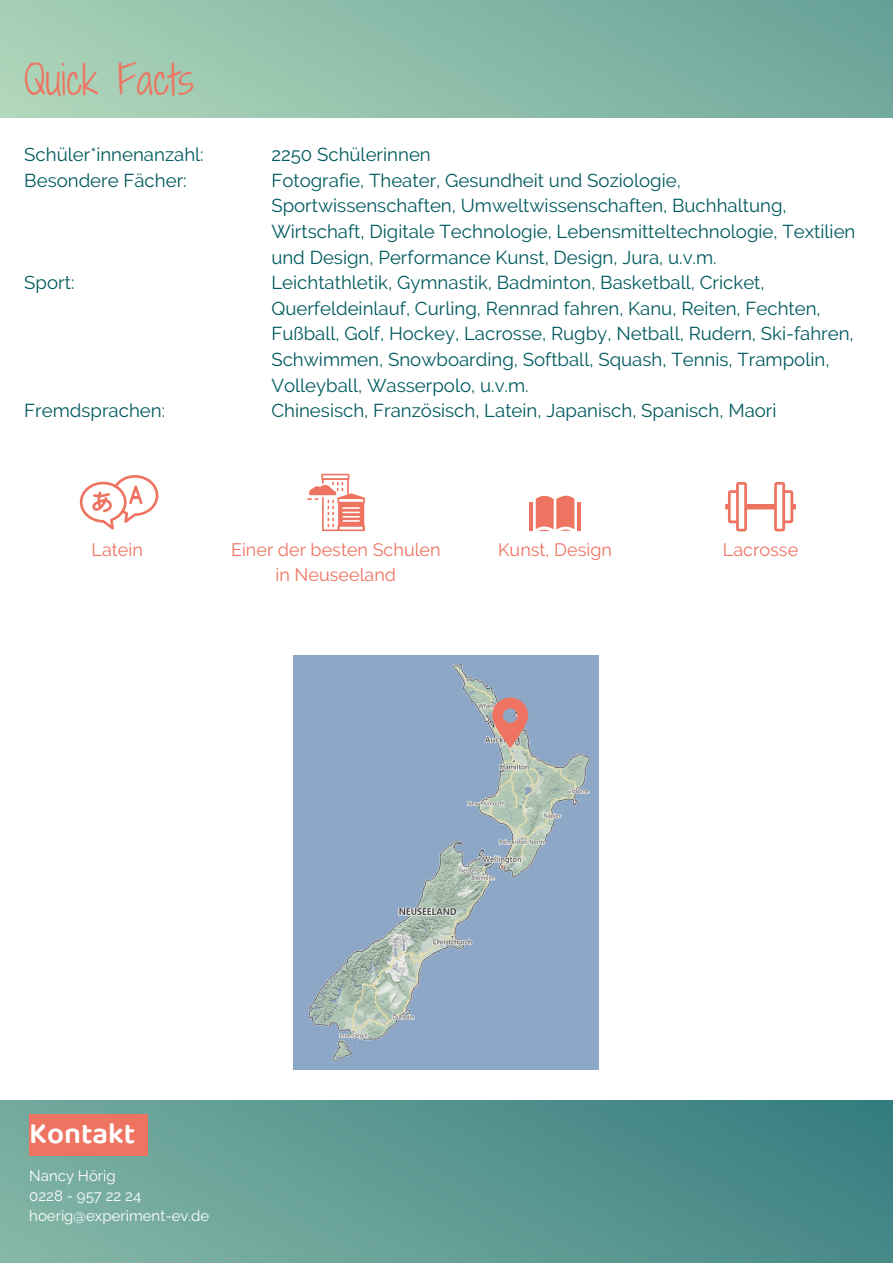
<style>
.page{position:relative;width:893px;height:1264px;background:#fff}
.page>*{position:absolute;margin:0;border:0;box-sizing:border-box;transform-origin:0 0}
.t1{font:39px "Shadows Into Light Two";color:#ee7461}
.t2{font:600 30px "Baloo Tamma 2";color:#fff}
.t3{font:18.6px/25.7px "Raleway";color:#005a5f}
.t4{font:18px "Raleway";color:#ee7461}
.t5{font:15px "Raleway";color:#fff}
</style>
<div class="page">
<img style="left:294px;top:656px;width:304px;height:413px">
<svg style="left:492px;top:697px;width:36px;height:51px;background:#cd8f87"></svg>
<hr style="left:529px;top:502px;width:4px;height:29px;background:#ee7461">
<svg style="left:535px;top:495px;width:39px;height:36px"></svg>
<hr style="left:577px;top:502px;width:3px;height:29px;background:#ee7461">
<svg style="left:725px;top:482px;width:70px;height:49px"></svg>
<svg style="left:307px;top:474px;width:58px;height:57px"></svg>
<div style="left:0;top:0;width:892px;height:118px;background:linear-gradient(to right,#acd3b8,#6ca59a)"></div>
<svg style="left:80px;top:475px;width:78px;height:55px"></svg>
<div style="left:0;top:1099px;width:892px;height:163px;background:linear-gradient(to right,#7fb1a2,#3c8284)"></div>
<div style="left:29px;top:1113px;width:119px;height:42px;background:#ee7461"></div>
<p class="t1" style="left:24px;top:51px;width:171px">Quick Facts</p>
<p class="t3" style="left:24px;top:142px;width:181px">Schüler*innenanzahl:</p>
<p class="t3" style="left:24px;top:167px;width:164px">Besondere Fächer:</p>
<p class="t3" style="left:24px;top:270px;width:52px">Sport:</p>
<p class="t3" style="left:24px;top:398px;width:142px">Fremdsprachen:</p>
<p class="t3" style="left:271px;top:142px;width:161px">2250 Schülerinnen</p>
<p class="t3" style="left:271px;top:167px;width:585px">Fotografie, Theater, Gesundheit und Soziologie, Sportwissenschaften, Umweltwissenschaften, Buchhaltung, Wirtschaft, Digitale Technologie, Lebensmitteltechnologie, Textilien und Design, Performance Kunst, Design, Jura, u.v.m.</p>
<p class="t3" style="left:271px;top:270px;width:584px">Leichtathletik, Gymnastik, Badminton, Basketball, Cricket, Querfeldeinlauf, Curling, Rennrad fahren, Kanu, Reiten, Fechten, Fußball, Golf, Hockey, Lacrosse, Rugby, Netball, Rudern, Ski-fahren, Schwimmen, Snowboarding, Softball, Squash, Tennis, Trampolin, Volleyball, Wasserpolo, u.v.m.</p>
<p class="t3" style="left:271px;top:398px;width:506px">Chinesisch, Französisch, Latein, Japanisch, Spanisch, Maori</p>
<p class="t4" style="left:92px;top:539px;width:53px">Latein</p>
<p class="t4" style="left:231px;top:539px;width:211px">Einer der besten Schulen</p>
<p class="t4" style="left:723px;top:539px;width:77px">Lacrosse</p>
<p class="t4" style="left:275px;top:564px;width:122px">in Neuseeland</p>
<p class="t4" style="left:498px;top:539px;width:115px">Kunst, Design</p>
<p class="t2" style="left:29px;top:1114px;width:108px">Kontakt</p>
<p class="t5" style="left:29px;top:1166px;width:88px">Nancy Hörig</p>
<p class="t5" style="left:29px;top:1186px;width:113px">0228 - 957 22 24</p>
<p class="t5" style="left:29px;top:1207px;width:182px">hoerig@experiment-ev.de</p>
</div>
